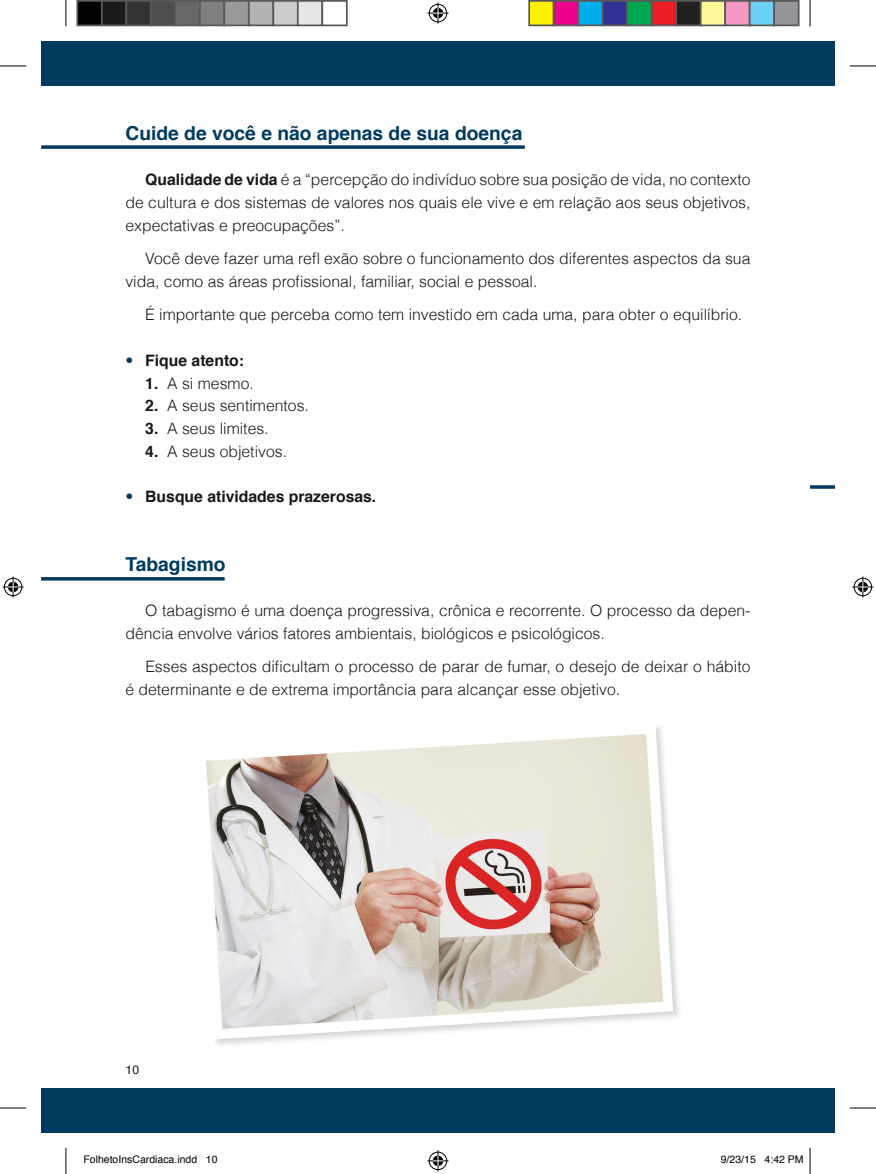
<style>
.page{position:relative;width:876px;height:1174px;background:#fff}
.page>*{position:absolute;margin:0;border:0;box-sizing:border-box;transform-origin:0 0}
.t1{font:700 19.25px "Helvetica";color:#003b5f}
.t2{font:300 15.75px/22.8px "Helvetica";color:#1a171c}
.t3{font:700 15.75px "Helvetica";color:#1a171c}
.t4{font:12.25px "Helvetica";color:#1a171c}
.t5{font:10.5px "Helvetica";color:#000}
.s1{font-weight:700}
.s2{font-weight:300;color:#003b5f}
</style>
<div class="page">
<div style="left:41px;top:1088px;width:769px;height:44px;background:#003b5f"></div>
<div style="left:810px;top:1088px;width:25px;height:44px;background:#003b5f"></div>
<div style="left:41px;top:41px;width:769px;height:45px;background:#003b5f"></div>
<div style="left:810px;top:41px;width:25px;height:45px;background:#003b5f"></div>
<img style="left:206px;top:726px;width:473px;height:319px">
<svg style="left:41px;top:145px;width:484px;height:4px;background:#1f5272"></svg>
<hr style="left:41px;top:577px;width:184px;height:3px;background:#003b5f">
<svg style="left:810px;top:485px;width:25px;height:4px"></svg>
<svg style="left:0;top:66px;width:26px;height:1px"></svg>
<svg style="left:850px;top:66px;width:26px;height:1px"></svg>
<svg style="left:0;top:1107px;width:26px;height:1px"></svg>
<svg style="left:850px;top:1107px;width:26px;height:1px"></svg>
<svg style="left:66px;top:0;width:1px;height:26px"></svg>
<svg style="left:66px;top:1147px;width:1px;height:27px"></svg>
<svg style="left:810px;top:0;width:1px;height:26px"></svg>
<svg style="left:810px;top:1147px;width:1px;height:27px"></svg>
<svg style="left:427px;top:3px;width:21px;height:21px"></svg>
<svg style="left:427px;top:1150px;width:21px;height:21px"></svg>
<svg style="left:3px;top:576px;width:21px;height:21px"></svg>
<svg style="left:852px;top:576px;width:21px;height:21px"></svg>
<div style="left:77px;top:1px;width:25px;height:24px;background:#000"></div>
<div style="left:76px;top:0;width:27px;height:26px;border:2px solid #595959"></div>
<div style="left:102px;top:1px;width:24px;height:24px;background:#1a1a1a"></div>
<div style="left:101px;top:0;width:26px;height:26px;border:2px solid #595959"></div>
<div style="left:126px;top:1px;width:25px;height:24px;background:#333"></div>
<div style="left:125px;top:0;width:27px;height:26px;border:2px solid #595959"></div>
<div style="left:151px;top:1px;width:24px;height:24px;background:#4d4d4d"></div>
<div style="left:150px;top:0;width:26px;height:26px;border:2px solid #595959"></div>
<div style="left:175px;top:1px;width:25px;height:24px;background:#666"></div>
<div style="left:174px;top:0;width:27px;height:26px;border:2px solid #595959"></div>
<div style="left:200px;top:1px;width:24px;height:24px;background:#808080"></div>
<div style="left:199px;top:0;width:26px;height:26px;border:2px solid #595959"></div>
<div style="left:224px;top:1px;width:25px;height:24px;background:#999"></div>
<div style="left:223px;top:0;width:27px;height:26px;border:2px solid #595959"></div>
<div style="left:249px;top:1px;width:24px;height:24px;background:#b3b3b3"></div>
<div style="left:248px;top:0;width:26px;height:26px;border:2px solid #595959"></div>
<div style="left:273px;top:1px;width:25px;height:24px;background:#ccc"></div>
<div style="left:272px;top:0;width:27px;height:26px;border:2px solid #595959"></div>
<div style="left:298px;top:1px;width:24px;height:24px;background:#e6e6e6"></div>
<div style="left:297px;top:0;width:26px;height:26px;border:2px solid #595959"></div>
<div style="left:321px;top:0;width:27px;height:26px;border:2px solid #595959"></div>
<div style="left:529px;top:1px;width:25px;height:24px;background:#fff101"></div>
<div style="left:528px;top:0;width:27px;height:26px;border:2px solid #595959"></div>
<div style="left:554px;top:1px;width:24px;height:24px;background:#ed028c"></div>
<div style="left:553px;top:0;width:26px;height:26px;border:2px solid #595959"></div>
<div style="left:578px;top:1px;width:25px;height:24px;background:#00aeef"></div>
<div style="left:577px;top:0;width:27px;height:26px;border:2px solid #595959"></div>
<div style="left:603px;top:1px;width:24px;height:24px;background:#2e3092"></div>
<div style="left:602px;top:0;width:26px;height:26px;border:2px solid #595959"></div>
<div style="left:627px;top:1px;width:25px;height:24px;background:#00a54f"></div>
<div style="left:626px;top:0;width:27px;height:26px;border:2px solid #595959"></div>
<div style="left:652px;top:1px;width:24px;height:24px;background:#ee1d23"></div>
<div style="left:651px;top:0;width:26px;height:26px;border:2px solid #595959"></div>
<div style="left:676px;top:1px;width:25px;height:24px;background:#231f20"></div>
<div style="left:675px;top:0;width:27px;height:26px;border:2px solid #595959"></div>
<div style="left:701px;top:1px;width:24px;height:24px;background:#fff79a"></div>
<div style="left:700px;top:0;width:26px;height:26px;border:2px solid #595959"></div>
<div style="left:725px;top:1px;width:25px;height:24px;background:#f499c2"></div>
<div style="left:724px;top:0;width:27px;height:26px;border:2px solid #595959"></div>
<div style="left:750px;top:1px;width:24px;height:24px;background:#6bcff6"></div>
<div style="left:749px;top:0;width:26px;height:26px;border:2px solid #595959"></div>
<div style="left:774px;top:1px;width:25px;height:24px;background:#939598"></div>
<div style="left:773px;top:0;width:27px;height:26px;border:2px solid #595959"></div>
<p class="t1" style="left:125px;top:118px;width:398px">Cuide de você e não apenas de sua doença</p>
<p class="t2" style="left:125px;top:168px;width:627px;text-align:justify;text-indent:20px"><span class="s1">Qualidade de vida</span> é a “percepção do indivíduo sobre sua posição de vida, no -contexto de cultura e dos sistemas de valores nos quais ele vive e em relação aos seus objetivos, expectativas e preocupações”.</p>
<p class="t2" style="left:125px;top:246px;width:627px;text-indent:20px">Você deve fazer uma refl exão sobre o funcionamento dos diferentes aspectos da sua vida, como as áreas profissional, familiar, social e pessoal.</p>
<p class="t2" style="left:145px;top:302px;width:598px">É importante que perceba como tem investido em cada uma, para obter o equilíbrio.</p>
<p class="t3" style="left:125px;top:347px;width:120px"><span class="s2">•</span> Fique atento:</p>
<p class="t2" style="left:145px;top:371px;width:110px"><span class="s1">1.</span> A si mesmo.</p>
<p class="t2" style="left:145px;top:393px;width:165px"><span class="s1">2.</span> A seus sentimentos.</p>
<p class="t2" style="left:145px;top:416px;width:125px"><span class="s1">3.</span> A seus limites.</p>
<p class="t2" style="left:145px;top:439px;width:143px"><span class="s1">4.</span> A seus objetivos.</p>
<p class="t3" style="left:125px;top:484px;width:252px"><span class="s2">•</span> Busque atividades prazerosas.</p>
<p class="t1" style="left:125px;top:548px;width:102px">Tabagismo</p>
<p class="t2" style="left:125px;top:598px;width:627px;text-indent:20px">O tabagismo é uma doença progressiva, crônica e recorrente. O processo da depen&shy;dência envolve vários fatores ambientais, biológicos e psicológicos.</p>
<p class="t2" style="left:125px;top:654px;width:627px;text-indent:20px">Esses aspectos dificultam o processo de parar de fumar, o desejo de deixar o hábito é determinante e de extrema importância para alcançar esse objetivo.</p>
<p class="t4" style="left:125px;top:1060px;width:15px">10</p>
<p class="t5" style="left:83px;top:1151px;width:136px">FolhetoInsCardiaca.indd 10</p>
<p class="t5" style="left:721px;top:1151px;width:84px">9/23/15 4:42 PM</p>
</div>
